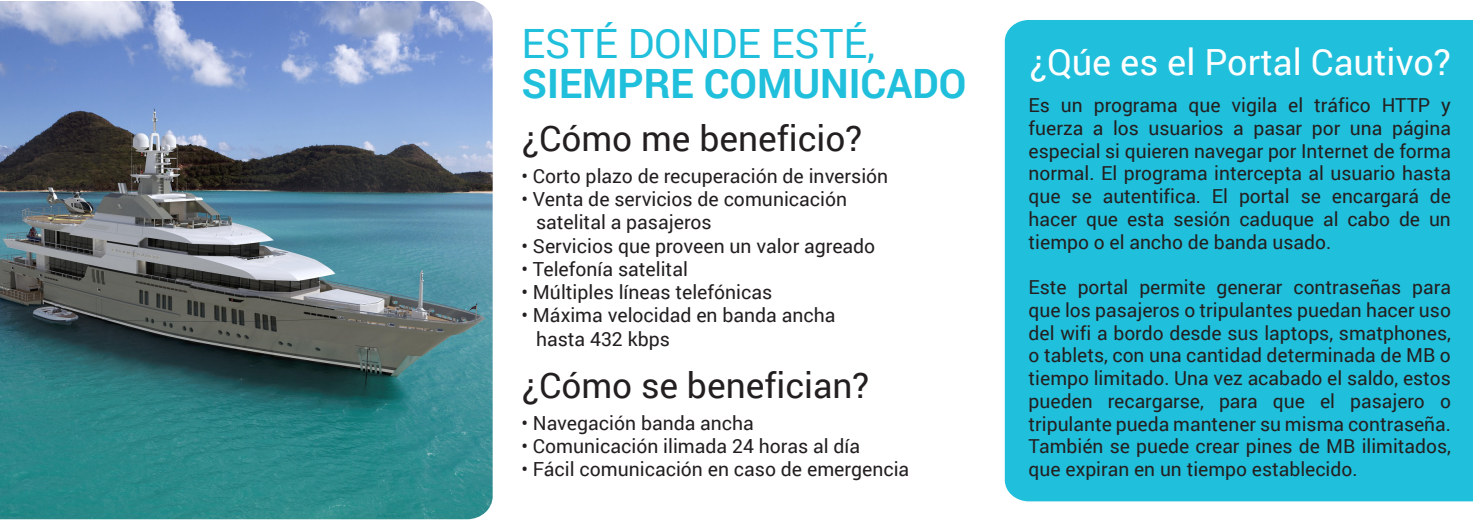
<style>
.page{position:relative;width:1474px;height:521px;background:#fff}
.page>*{position:absolute;margin:0;border:0;box-sizing:border-box;transform-origin:0 0}
.t1{font:700 40.43px "Roboto";color:#20bfdb}
.t2{font:40.43px "Roboto";color:#20bfdb}
.t3{font:36.05px "Roboto";color:#fff}
.t4{font:35.35px "Roboto";color:#231f20}
.t5{font:19.43px/23.3px "Roboto";color:#231f20}
.t6{font:19.25px/22.8px "Roboto";color:#231f20;text-align:justify}
</style>
<div class="page">
<div style="left:1004px;top:20px;width:468px;height:481px;background:#20bfdb"></div>
<img style="left:0;top:1px;width:492px;height:518px">
<h1 class="t2" style="left:521px;top:16px;width:355px">ESTÉ DONDE ESTÉ,</h1>
<h1 class="t1" style="left:521px;top:56px;width:446px">SIEMPRE COMUNICADO</h1>
<h3 class="t4" style="left:521px;top:114px;width:342px">¿Cómo me beneficio?</h3>
<p class="t5" style="left:521px;top:163px;width:368px">• Corto plazo de recuperación de inversión</p>
<p class="t5" style="left:536px;top:187px;width:312px;text-indent:-14px">• Venta de servicios de comunicación satelital a pasajeros</p>
<p class="t5" style="left:521px;top:233px;width:355px">• Servicios que proveen un valor agreado</p>
<p class="t5" style="left:521px;top:257px;width:168px">• Telefonía satelital</p>
<p class="t5" style="left:521px;top:280px;width:252px">• Múltiples líneas telefónicas</p>
<p class="t5" style="left:536px;top:303px;width:301px;text-indent:-14px">• Máxima velocidad en banda ancha hasta 432 kbps</p>
<h3 class="t4" style="left:521px;top:361px;width:349px">¿Cómo se benefician?</h3>
<p class="t5" style="left:521px;top:410px;width:234px">• Navegación banda ancha</p>
<p class="t5" style="left:521px;top:434px;width:340px">• Comunicación ilimada 24 horas al día</p>
<p class="t5" style="left:521px;top:457px;width:389px">• Fácil comunicación en caso de emergencia</p>
<h2 class="t3" style="left:1029px;top:38px;width:423px">¿Qúe es el Portal Cautivo?</h2>
<p class="t6" style="left:1028px;top:93px;width:424px">Es un programa que vigila el tráfico HTTP y fuerza a los usuarios a pasar por una página especial si quieren navegar por Internet de forma normal. El programa intercepta al usuario hasta que se autentifica. El portal se encargará de hacer que esta sesión caduque al cabo de un tiempo o el ancho de banda usado.</p>
<p class="t6" style="left:1028px;top:275px;width:424px">Este portal permite generar contraseñas para que los pasajeros o tripulantes puedan hacer uso del wifi a bordo desde sus laptops, smatphones, o tablets, con una cantidad determinada de MB o tiempo limitado. Una vez acabado el saldo, estos pueden recargarse, para que el pasajero o tripulante pueda mantener su misma contraseña.<br>También se puede crear pines de MB ilimitados, que expiran en un tiempo establecido.</p>
</div>
